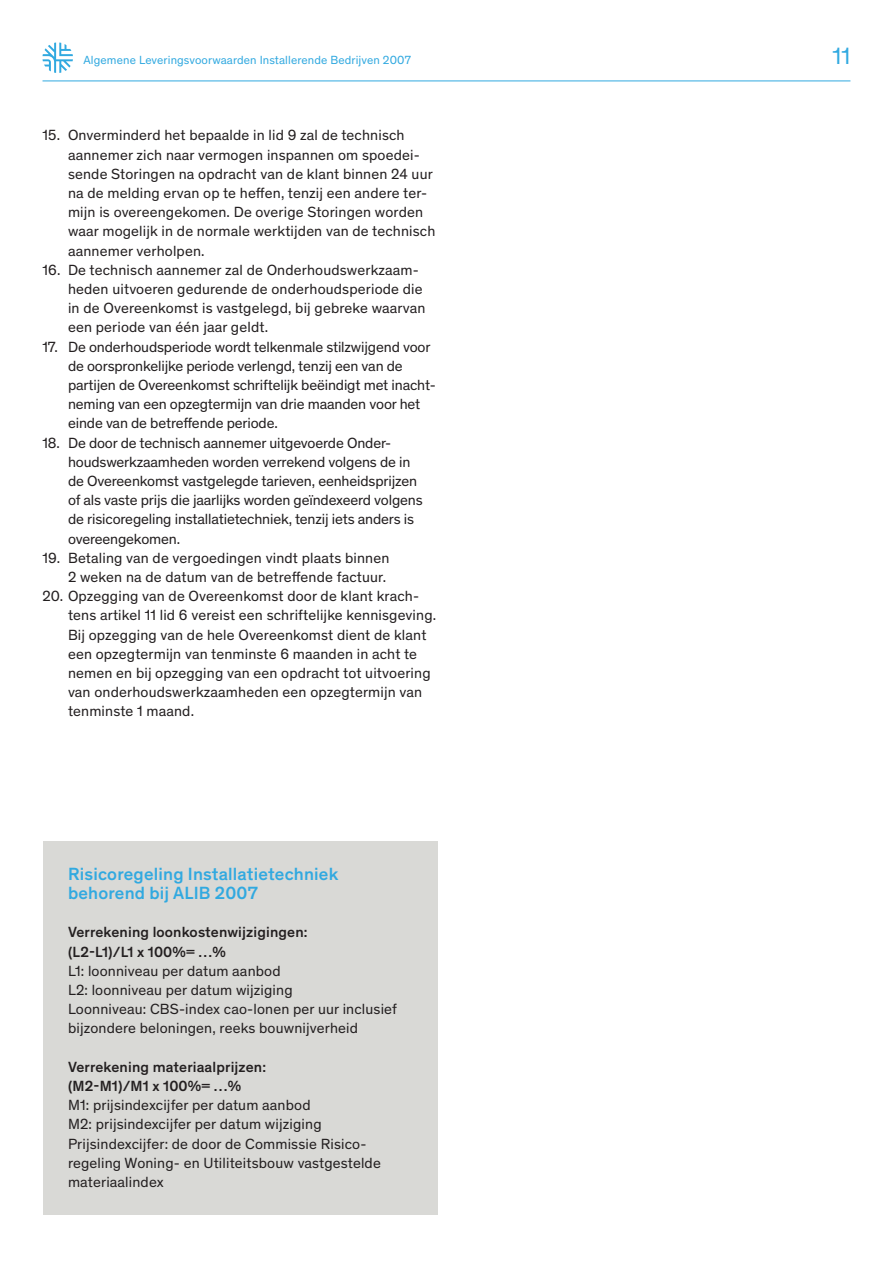
<style>
.page{position:relative;width:893px;height:1263px;background:#fff}
.page>*{position:absolute;margin:0;border:0;box-sizing:border-box;transform-origin:0 0}
.t1{font:24px "Theinhardt";color:#31a9e0}
.t2{font:500 18px/19.2px "Theinhardt";letter-spacing:.01em;color:#31a9e0}
.t3{font:15px/19.2px "Theinhardt";letter-spacing:.01em;color:#231f20}
.t4{font:15px/19.2px "Theinhardt";letter-spacing:-.01em;color:#231f20}
.t5{font:500 15px/19.2px "Theinhardt";letter-spacing:.01em;color:#231f20}
.t6{font:12px "Theinhardt";letter-spacing:.01em;color:#31a9e0}
</style>
<div class="page">
<hr style="left:43px;top:81px;width:807px;height:1px;background:#31a9e0">
<svg style="left:43px;top:43px;width:30px;height:30px"></svg>
<div style="left:43px;top:841px;width:394px;height:373px;background:#d9d9d6"></div>
<p class="t6" style="left:84px;top:51px;width:329px">Algemene Leveringsvoorwaarden Installerende Bedrijven 2007</p>
<h1 class="t1" style="left:832px;top:39px;width:20px">11</h1>
<p class="t3" style="left:68px;top:125px;width:369px;text-indent:-26px">15. Onverminderd het bepaalde in lid 9 zal de technisch aannemer zich naar vermogen inspannen om spoedei&shy;sende Storingen na opdracht van de klant binnen 24 uur na de melding ervan op te heffen, tenzij een andere ter&shy;mijn is overeengekomen. De overige Storingen worden waar mogelijk in de normale werktijden van de technisch aannemer verholpen.</p>
<p class="t3" style="left:68px;top:259px;width:359px;text-indent:-26px">16. De technisch aannemer zal de Onderhoudswerkzaam&shy;heden uitvoeren gedurende de onderhoudsperiode die in de Overeenkomst is vastgelegd, bij gebreke waarvan een periode van één jaar geldt.</p>
<p class="t4" style="left:68px;top:336px;width:369px;text-indent:-26px">17. De onderhoudsperiode wordt telkenmale stilzwijgend voor de oorspronkelijke periode verlengd, tenzij een van de partijen de Overeenkomst schriftelijk beëindigt met inacht&shy;neming van een opzegtermijn van drie maanden voor het einde van de betreffende periode.</p>
<p class="t4" style="left:68px;top:432px;width:356px;text-indent:-26px">18. De door de technisch aannemer uitgevoerde Onder&shy;houdswerkzaamheden worden verrekend volgens de in de Overeenkomst vastgelegde tarieven, eenheidsprijzen of als vaste prijs die jaarlijks worden geïndexeerd volgens de risicoregeling installatietechniek, tenzij iets anders is overeengekomen.</p>
<p class="t3" style="left:43px;top:547px;width:348px;text-align:right">19. Betaling van de vergoedingen vindt plaats binnen<br>2 weken na de datum van de betreffende factuur.</p>
<p class="t3" style="left:68px;top:586px;width:370px;text-indent:-26px">20. Opzegging van de Overeenkomst door de klant krach&shy;tens artikel 11 lid 6 vereist een schriftelijke kennisgeving.<br>Bij opzegging van de hele Overeenkomst dient de klant een opzegtermijn van tenminste 6 maanden in acht te nemen en bij opzegging van een opdracht tot uitvoering van onderhoudswerkzaamheden een opzegtermijn van tenminste 1 maand.</p>
<p class="t2" style="left:68px;top:863px;width:272px">Risicoregeling Installatietechniek behorend bij ALIB 2007</p>
<p class="t5" style="left:68px;top:922px;width:241px">Verrekening loonkostenwijzigingen: (L2-L1)/L1 x 100%= …%</p>
<p class="t3" style="left:68px;top:960px;width:331px">L1: loonniveau per datum aanbod<br>L2: loonniveau per datum wijziging<br>Loonniveau: CBS-index cao-lonen per uur inclusief bijzondere beloningen, reeks bouwnijverheid</p>
<p class="t5" style="left:68px;top:1056px;width:200px">Verrekening materiaalprijzen: (M2-M1)/M1 x 100%= …%</p>
<p class="t3" style="left:68px;top:1095px;width:314px">M1: prijsindexcijfer per datum aanbod<br>M2: prijsindexcijfer per datum wijziging Prijsindexcijfer: de door de Commissie Risico&shy;regeling Woning- en Utiliteitsbouw vastgestelde materiaalindex</p>
</div>
